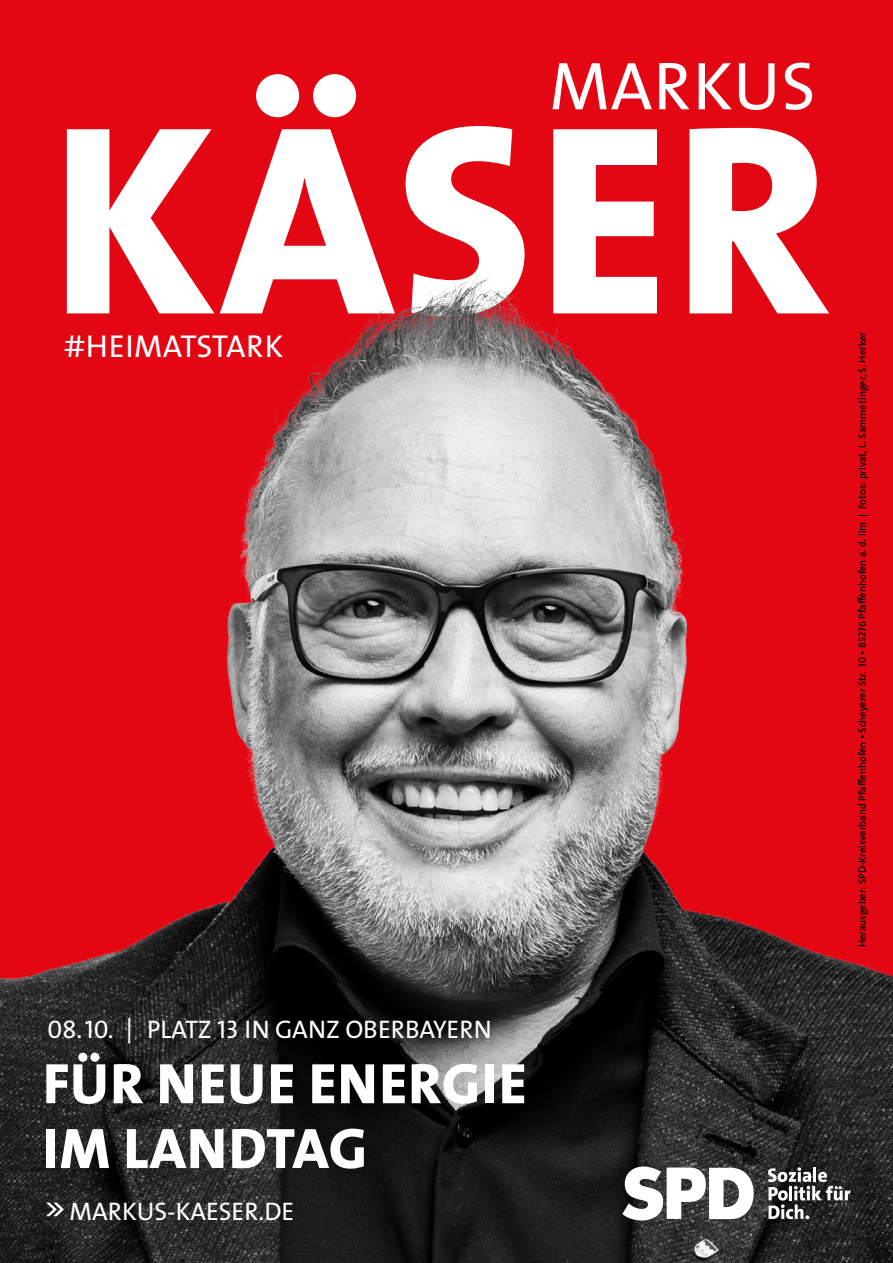
<style>
.page{position:relative;width:893px;height:1263px;background:#e30613}
.page>*{position:absolute;margin:0;border:0;box-sizing:border-box;transform-origin:0 0}
.t1{font:800 57.6px "The Sans";letter-spacing:.015em;color:#fff}
.t2{font:31.8px "The Sans";letter-spacing:.01em;color:#fff}
.t3{font:25.5px "The Sans Regular Caps";color:#fff}
.t4{font:25.5px "The Sans";color:#fff}
.t5{font:700 10.5px "SPD2002 The Sans";color:#000}
</style>
<div class="page">
<svg style="left:67px;top:74px;width:750px;height:144px"></svg>
<svg style="left:552px;top:63px;width:260px;height:47px"></svg>
<img style="left:0;top:218px;width:893px;height:1045px">
<svg style="left:622px;top:1166px;width:132px;height:54px;background:#b3b3b3"></svg>
<svg style="left:768px;top:1167px;width:82px;height:52px;background:#616161"></svg>
<svg style="left:46px;top:1202px;width:18px;height:14px"></svg>
<p class="t2" style="left:64px;top:319px;width:221px">#HEIMATSTARK</p>
<p class="t5" style="left:857px;top:947px;width:617px;rotate:-90deg">Herausgeber: SPD-Kreisverband Pfaffenhofen • Scheyerer Str. 10 • 85276 Pfaffenhofen a. d. Ilm | Fotos: privat, L. Sammetinger, S. Herker</p>
<p class="t3" style="left:48px;top:1016px;width:446px">08. 10. | PLATZ 13 IN GANZ OBERBAYERN</p>
<p class="t1" style="left:43px;top:1035px;width:485px">FÜR NEUE ENERGIE</p>
<p class="t1" style="left:43px;top:1100px;width:326px">IM LANDTAG</p>
<p class="t4" style="left:69px;top:1190px;width:226px">MARKUS-KAESER.DE</p>
</div>
